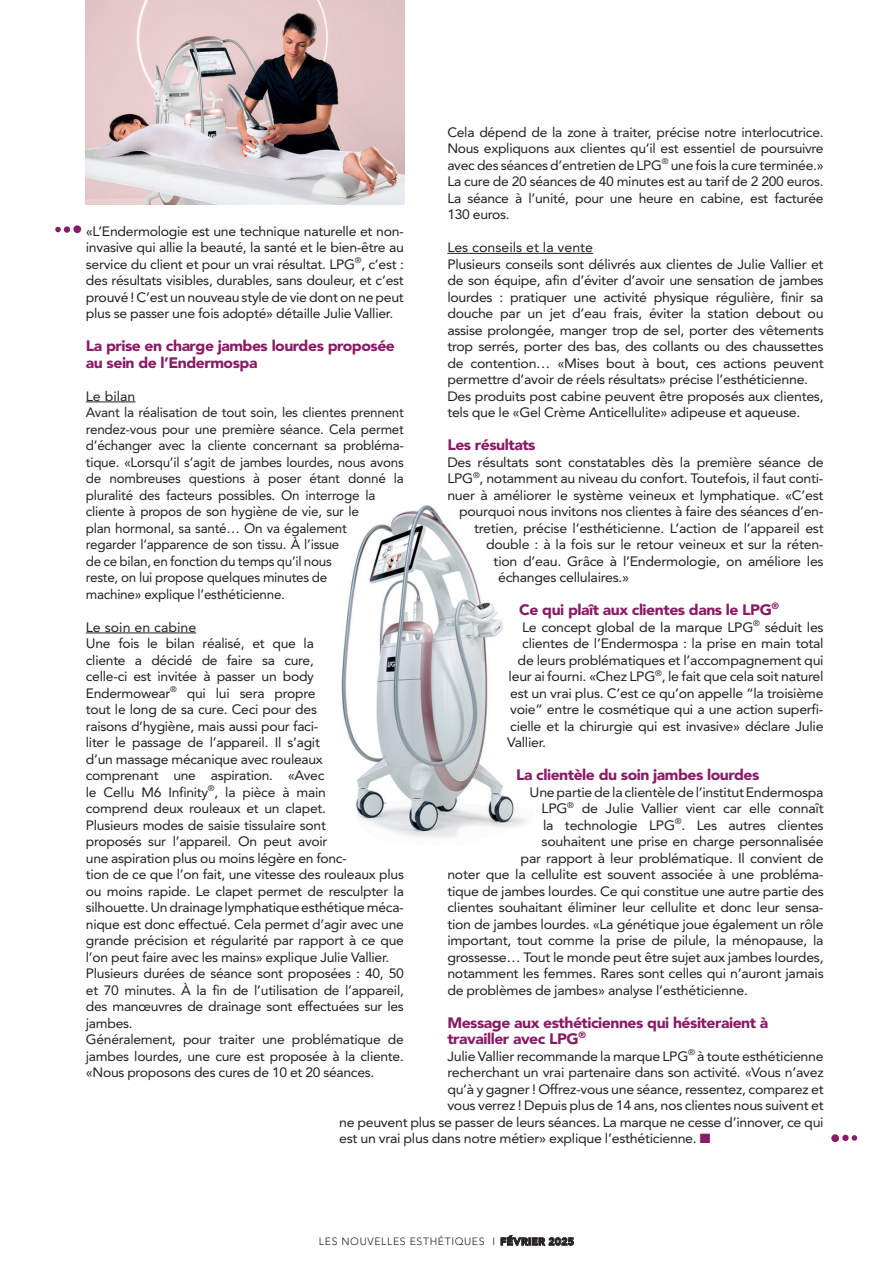
<style>
.page{position:relative;width:893px;height:1263px;background:#fff}
.page>*{position:absolute;margin:0;border:0;box-sizing:border-box;transform-origin:0 0}
.t1{font:900 15px/16.5px "Avenir";letter-spacing:-.03em;color:#881b66;scale:1.05 1}
.t2{font:13.5px/16.5px "Avenir";letter-spacing:-.02em;color:#231f20;scale:1.05 1}
.t3{font:13.5px/16.5px "Avenir";letter-spacing:-.02em;color:#231f20;text-align:justify;scale:1.04 1}
.t4{font:13.5px/16.5px "Avenir";letter-spacing:-.02em;color:#231f20;text-align:justify}
.t5{font:300 10.5px "Avenir";letter-spacing:.06em;color:#231f20}
.s1{color:#881b66}
.s2{font-weight:900}
</style>
<div class="page">
<img style="left:341px;top:505px;width:185px;height:333px">
<hr style="left:447px;top:253px;width:146px;height:1px;background:#231f20">
<hr style="left:86px;top:402px;width:50px;height:1px;background:#231f20">
<hr style="left:86px;top:633px;width:110px;height:1px;background:#231f20">
<svg style="left:55px;top:225px;width:26px;height:8px"></svg>
<svg style="left:831px;top:1134px;width:26px;height:8px"></svg>
<img style="left:86px;top:0;width:319px;height:204px">
<p class="t4" style="left:447px;top:124px;width:378px">Cela dépend de la zone à traiter, précise notre interlocutrice.<br>Nous expliquons aux clientes qu’il est essentiel de poursuivre avec des séances d’entretien de LPG<sup>®</sup> une fois la cure terminée.» La cure de 20 séances de 40 minutes est au tarif de 2 200 euros.<br>La séance à l’unité, pour une heure en cabine, est facturée 130 euros.</p>
<p class="t2" style="left:447px;top:239px;width:360px">Les conseils et la vente<br>Plusieurs conseils sont délivrés aux clientes de Julie Vallier et de son équipe, afin d’éviter d’avoir une sensation de jambes lourdes : pratiquer une activité physique régulière, finir sa douche par un jet d’eau frais, éviter la station debout ou assise prolongée, manger trop de sel, porter des vêtements trop serrés, porter des bas, des collants ou des chaussettes de contention… «Mises bout à bout, ces actions peuvent permettre d’avoir de réels résultats» précise l’esthéticienne.<br>Des produits post cabine peuvent être proposés aux clientes, tels que le «Gel Crème Anticellulite» adipeuse et aqueuse.</p>
<p class="t1" style="left:447px;top:436px;width:86px">Les résultats</p>
<p class="t2" style="left:447px;top:454px;width:360px">Des résultats sont constatables dès la première séance de</p>
<p class="t2" style="left:447px;top:470px;width:360px">LPG<sup>®</sup>, notamment au niveau du confort. Toutefois, il faut conti-</p>
<p class="t2" style="left:447px;top:487px;width:360px">nuer à améliorer le système veineux et lymphatique. «C’est</p>
<p class="t2" style="left:459px;top:503px;width:349px">pourquoi nous invitons nos clientes à faire des séances d’en-</p>
<p class="t2" style="left:474px;top:520px;width:334px">tretien, précise l’esthéticienne. L’action de l’appareil est</p>
<p class="t2" style="left:486px;top:536px;width:323px">double : à la fois sur le retour veineux et sur la réten-</p>
<p class="t2" style="left:494px;top:553px;width:316px">tion d’eau. Grâce à l’Endermologie, on améliore les</p>
<p class="t2" style="left:498px;top:569px;width:126px">échanges cellulaires.»</p>
<p class="t1" style="left:519px;top:601px;width:249px">Ce qui plaît aux clientes dans le LPG<sup>®</sup></p>
<p class="t2" style="left:522px;top:619px;width:289px">Le concept global de la marque LPG<sup>®</sup> séduit les</p>
<p class="t2" style="left:522px;top:635px;width:289px">clientes de l’Endermospa : la prise en main total</p>
<p class="t2" style="left:518px;top:652px;width:293px">de leurs problématiques et l’accompagnement qui</p>
<p class="t2" style="left:509px;top:668px;width:301px">leur ai fourni. «Chez LPG<sup>®</sup>, le fait que cela soit naturel</p>
<p class="t2" style="left:510px;top:685px;width:300px">est un vrai plus. C’est ce qu’on appelle “la troisième</p>
<p class="t2" style="left:510px;top:701px;width:300px">voie” entre le cosmétique qui a une action superfi-</p>
<p class="t2" style="left:510px;top:718px;width:300px">cielle et la chirurgie qui est invasive» déclare Julie</p>
<p class="t2" style="left:507px;top:734px;width:39px">Vallier.</p>
<p class="t1" style="left:516px;top:766px;width:233px">La clientèle du soin jambes lourdes</p>
<p class="t2" style="left:530px;top:784px;width:282px">Une partie de la clientèle de l’institut Endermospa</p>
<p class="t2" style="left:542px;top:800px;width:270px">LPG<sup>®</sup> de Julie Vallier vient car elle connaît</p>
<p class="t2" style="left:543px;top:817px;width:269px">la technologie LPG<sup>®</sup>. Les autres clientes</p>
<p class="t2" style="left:542px;top:833px;width:270px">souhaitent une prise en charge personnalisée</p>
<p class="t2" style="left:521px;top:850px;width:290px">par rapport à leur problématique. Il convient de</p>
<p class="t2" style="left:447px;top:866px;width:360px">noter que la cellulite est souvent associée à une probléma-</p>
<p class="t2" style="left:447px;top:883px;width:360px">tique de jambes lourdes. Ce qui constitue une autre partie des</p>
<p class="t2" style="left:447px;top:899px;width:360px">clientes souhaitant éliminer leur cellulite et donc leur sensa-</p>
<p class="t2" style="left:447px;top:916px;width:360px">tion de jambes lourdes. «La génétique joue également un rôle</p>
<p class="t2" style="left:447px;top:932px;width:360px">important, tout comme la prise de pilule, la ménopause, la</p>
<p class="t2" style="left:447px;top:949px;width:360px">grossesse… Tout le monde peut être sujet aux jambes lourdes,</p>
<p class="t2" style="left:447px;top:965px;width:360px">notamment les femmes. Rares sont celles qui n’auront jamais</p>
<p class="t2" style="left:447px;top:982px;width:288px">de problèmes de jambes» analyse l’esthéticienne.</p>
<p class="t1" style="left:447px;top:1014px;width:307px">Message aux esthéticiennes qui hésiteraient à travailler avec LPG<sup>®</sup></p>
<p class="t2" style="left:447px;top:1048px;width:360px">Julie Vallier recommande la marque LPG<sup>®</sup> à toute esthéticienne</p>
<p class="t2" style="left:447px;top:1064px;width:360px">recherchant un vrai partenaire dans son activité. «Vous n’avez</p>
<p class="t2" style="left:447px;top:1081px;width:360px">qu’à y gagner ! Offrez-vous une séance, ressentez, comparez et</p>
<p class="t2" style="left:447px;top:1097px;width:360px">vous verrez ! Depuis plus de 14 ans, nos clientes nous suivent et</p>
<p class="t2" style="left:339px;top:1114px;width:463px">ne peuvent plus se passer de leurs séances. La marque ne cesse d’innover, ce qui</p>
<p class="t2" style="left:339px;top:1130px;width:355px">est un vrai plus dans notre métier» explique l’esthéticienne. <span class="s1">■</span></p>
<p class="t3" style="left:86px;top:223px;width:307px">«L’Endermologie est une technique naturelle et non&shy;invasive qui allie la beauté, la santé et le bien-être au service du client et pour un vrai résultat. LPG<sup>®</sup>, c’est : des résultats visibles, durables, sans douleur, et c’est prouvé ! C’est un nouveau style de vie dont on ne peut plus se passer une fois adopté» détaille Julie Vallier.</p>
<p class="t1" style="left:86px;top:337px;width:296px">La prise en charge jambes lourdes proposée au sein de l’Endermospa</p>
<p class="t2" style="left:86px;top:388px;width:304px">Le bilan<br>Avant la réalisation de tout soin, les clientes prennent rendez-vous pour une première séance. Cela permet d’échanger avec la cliente concernant sa probléma&shy;tique. «Lorsqu’il s’agit de jambes lourdes, nous avons de nombreuses questions à poser étant donné la pluralité des facteurs possibles. On interroge la cliente à propos de son hygiène de vie, sur le<br>plan hormonal, sa santé… On va également<br>regarder l’apparence de son tissu. À l’issue<br>de ce bilan, en fonction du temps qu’il nous<br>reste, on lui propose quelques minutes de<br>machine» explique l’esthéticienne.</p>
<p class="t2" style="left:86px;top:619px;width:304px">Le soin en cabine<br>Une fois le bilan réalisé, et que la<br>cliente a décidé de faire sa cure,<br>celle-ci est invitée à passer un body Endermowear<sup>®</sup> qui lui sera propre<br>tout le long de sa cure. Ceci pour des<br>raisons d’hygiène, mais aussi pour faci-<br>liter le passage de l’appareil. Il s’agit<br>d’un massage mécanique avec rouleaux<br>comprenant une aspiration. «Avec<br>le Cellu M6 Infinity<sup>®</sup>, la pièce à main<br>comprend deux rouleaux et un clapet.<br>Plusieurs modes de saisie tissulaire sont<br>proposés sur l’appareil. On peut avoir<br>une aspiration plus ou moins légère en fonc-<br>tion de ce que l’on fait, une vitesse des rouleaux plus ou moins rapide. Le clapet permet de resculpter la silhouette. Un drainage lymphatique esthétique méca&shy;nique est donc effectué. Cela permet d’agir avec une grande précision et régularité par rapport à ce que l’on peut faire avec les mains» explique Julie Vallier.<br>Plusieurs durées de séance sont proposées : 40, 50 et 70 minutes. À la fin de l’utilisation de l’appareil, des manœuvres de drainage sont effectuées sur les jambes.<br>Généralement, pour traiter une problématique de jambes lourdes, une cure est proposée à la cliente. «Nous proposons des cures de 10 et 20 séances.</p>
<p class="t5" style="left:319px;top:1235px;width:257px">LES NOUVELLES ESTHÉTIQUES I <span class="s2">FÉVRIER 2025</span></p>
</div>
